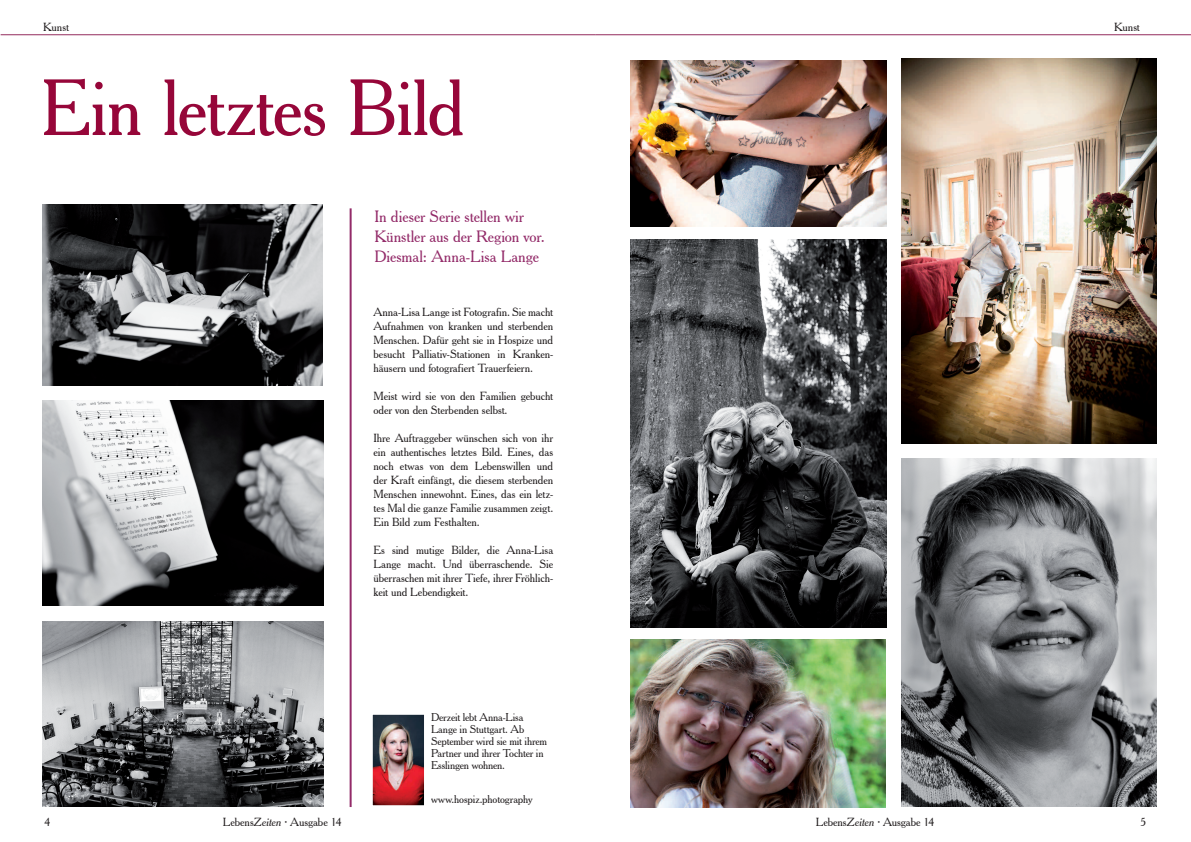
<style>
.page{position:relative;width:1191px;height:842px;background:#fff}
.page>*{position:absolute;margin:0;border:0;box-sizing:border-box;transform-origin:0 0}
.t1{font:77px "Cheltenham BT";letter-spacing:-.025em;color:#960639}
.t2{font:16px/20px "Cheltenham BT";letter-spacing:-.005em;color:#932b69}
.t3{font:11.5px/14px "Cheltenham BT";letter-spacing:-.005em;color:#231f20;text-align:justify}
.t4{font:11px/12px "Cheltenham BT";letter-spacing:-.01em;color:#231f20}
.s1{font-style:italic}
</style>
<div class="page">
<hr style="left:596px;top:34px;width:595px;height:1px;background:#942c5e">
<hr style="left:349px;top:208px;width:2px;height:599px;background:#932b69">
<img style="left:43px;top:621px;width:280px;height:185px">
<img style="left:631px;top:61px;width:255px;height:165px">
<img style="left:901px;top:458px;width:256px;height:348px">
<img style="left:901px;top:58px;width:256px;height:385px">
<img style="left:631px;top:639px;width:254px;height:169px">
<img style="left:42px;top:400px;width:281px;height:206px">
<img style="left:43px;top:205px;width:279px;height:181px">
<img style="left:374px;top:716px;width:49px;height:88px">
<div style="left:366px;top:708px;width:65px;height:104px;border:7px solid #fff"></div>
<img style="left:631px;top:240px;width:255px;height:387px">
<hr style="left:1px;top:34px;width:595px;height:1px;background:#942c5e">
<p class="t3" style="left:43px;top:20px;width:27px">Kunst</p>
<h1 class="t1" style="left:40px;top:61px;width:426px">Ein letztes Bild</h1>
<h2 class="t2" style="left:374px;top:206px;width:172px">In dieser Serie stellen wir<br>Künstler aus der Region vor.<br>Diesmal: Anna-Lisa Lange</h2>
<p class="t3" style="left:373px;top:305px;width:181px">Anna-Lisa Lange ist Fotografin. Sie macht Aufnahmen von kranken und sterbenden Menschen. Dafür geht sie in Hospize und besucht Palliativ-Stationen in Kranken&shy;häusern und fotografiert Trauerfeiern.</p>
<p class="t3" style="left:373px;top:389px;width:181px">Meist wird sie von den Familien gebucht oder von den Sterbenden selbst.</p>
<p class="t3" style="left:373px;top:431px;width:181px">Ihre Auftraggeber wünschen sich von ihr ein authentisches letztes Bild. Eines, das noch etwas von dem Lebenswillen und der Kraft einfängt, die diesem sterbenden Menschen innewohnt. Eines, das ein letz&shy;tes Mal die ganze Familie zusammen zeigt.<br>Ein Bild zum Festhalten.</p>
<p class="t3" style="left:373px;top:543px;width:181px">Es sind mutige Bilder, die Anna-Lisa Lange macht. Und überraschende. Sie überraschen mit ihrer Tiefe, ihrer Fröhlich&shy;keit und Lebendigkeit.</p>
<p class="t4" style="left:431px;top:711px;width:118px">Derzeit lebt Anna-Lisa<br>Lange in Stuttgart. Ab<br>September wird sie mit ihrem<br>Partner und ihrer Tochter in<br>Esslingen wohnen.</p>
<p class="t4" style="left:431px;top:793px;width:103px">www.hospiz.photography</p>
<p class="t3" style="left:1114px;top:20px;width:27px">Kunst</p>
<p class="t3" style="left:45px;top:815px;width:7px">4</p>
<p class="t3" style="left:223px;top:815px;width:120px">Lebens<span class="s1">Zeiten</span> ∙ Ausgabe 14</p>
<p class="t3" style="left:815px;top:815px;width:120px">Lebens<span class="s1">Zeiten</span> ∙ Ausgabe 14</p>
<p class="t3" style="left:1140px;top:815px;width:7px">5</p>
</div>
